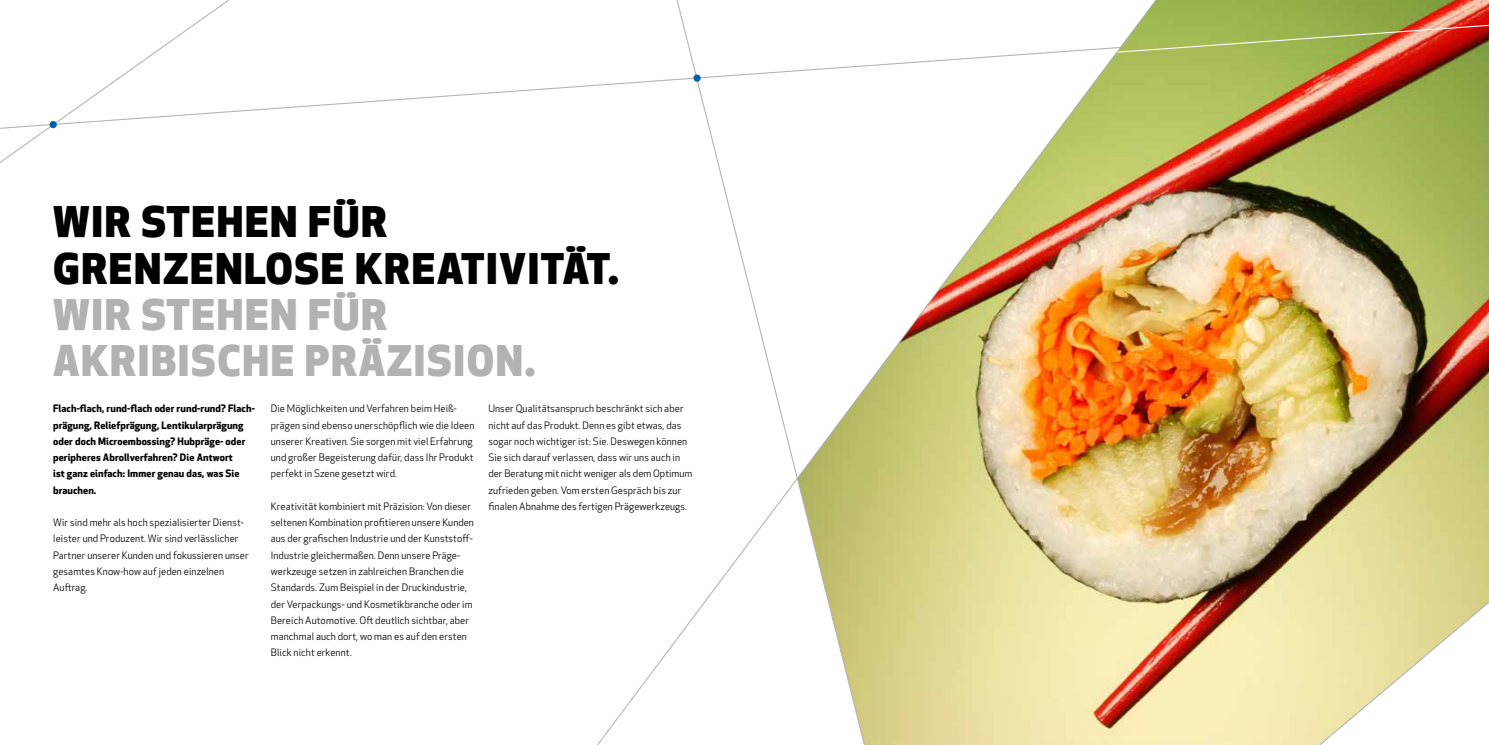
<style>
.page{position:relative;width:1489px;height:745px;background:#fff}
.page>*{position:absolute;margin:0;border:0;box-sizing:border-box;transform-origin:0 0}
.t1{font:800 41.25px/46.2px "Apex New";letter-spacing:.04em;color:#000}
.t2{font:800 41.25px/46.2px "Apex New";letter-spacing:.04em;color:#b3b2b2}
.t3{font:10px/16.2px "Apex New";letter-spacing:.01em;color:#000}
.t4{font:700 10px/16.2px "Apex New";letter-spacing:.01em;color:#000}
</style>
<div class="page">
<svg style="left:676px;top:0;width:122px;height:641px"></svg>
<svg style="left:230px;top:20px;width:568px;height:109px"></svg>
<svg style="left:0;top:0;width:230px;height:163px"></svg>
<img style="left:798px;top:0;width:690px;height:744px">
<img style="left:1117px;top:25px;width:371px;height:28px">
<div style="left:50px;top:121px;width:7px;height:7px;background:#0063af;border-radius:50%"></div>
<div style="left:693px;top:74px;width:7px;height:8px;background:#0063af;border-radius:50%"></div>
<h1 class="t1" style="left:53px;top:198px;width:567px">WIR STEHEN FÜR<br>GRENZENLOSE KREATIVITÄT.</h1>
<h1 class="t2" style="left:53px;top:290px;width:484px">WIR STEHEN FÜR<br>AKRIBISCHE PRÄZISION.</h1>
<p class="t4" style="left:53px;top:400px;width:203px">Flach-flach, rund-flach oder rund-rund? Flach&shy;prägung, Reliefprägung, Lentikularprägung oder doch Microembossing? Hubpräge- oder peripheres Abrollverfahren? Die Antwort<br>ist ganz einfach: Immer genau das, was Sie brauchen.</p>
<p class="t3" style="left:53px;top:514px;width:197px">Wir sind mehr als hoch spezialisierter Dienst&shy;leister und Produzent. Wir sind verlässlicher Partner unserer Kunden und fokussieren unser gesamtes Know-how auf jeden einzelnen Auftrag.</p>
<p class="t3" style="left:271px;top:400px;width:205px">Die Möglichkeiten und Verfahren beim Heiß&shy;prägen sind ebenso unerschöpflich wie die Ideen unserer Kreativen. Sie sorgen mit viel Erfahrung und großer Begeisterung dafür, dass Ihr Produkt perfekt in Szene gesetzt wird.</p>
<p class="t3" style="left:271px;top:498px;width:205px">Kreativität kombiniert mit Präzision: Von dieser seltenen Kombination profitieren unsere Kunden aus der grafischen Industrie und der Kunststoff-Industrie gleichermaßen. Denn unsere Präge&shy;werkzeuge setzen in zahlreichen Branchen die Standards. Zum Beispiel in der Druckindustrie, der Verpackungs- und Kosmetikbranche oder im Bereich Automotive. Oft deutlich sichtbar, aber manchmal auch dort, wo man es auf den ersten Blick nicht erkennt.</p>
<p class="t3" style="left:488px;top:400px;width:205px">Unser Qualitätsanspruch beschränkt sich aber nicht auf das Produkt. Denn es gibt etwas, das sogar noch wichtiger ist: Sie. Deswegen können Sie sich darauf verlassen, dass wir uns auch in der Beratung mit nicht weniger als dem Optimum zufrieden geben. Vom ersten Gespräch bis zur finalen Abnahme des fertigen Prägewerkzeugs.</p>
</div>
